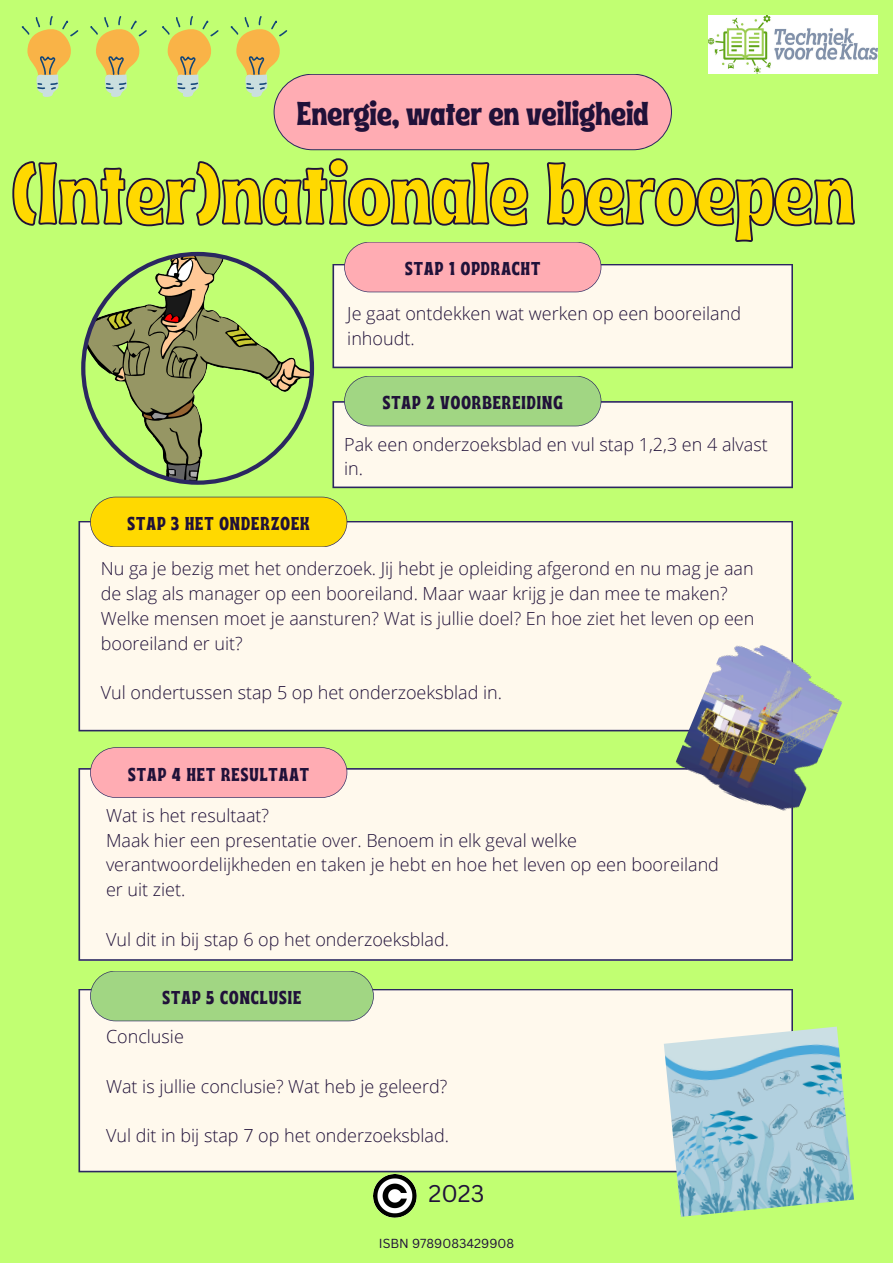
<style>
.page{position:relative;width:893px;height:1263px;background:#c1ff72}
.page>*{position:absolute;margin:0;border:0;box-sizing:border-box;transform-origin:0 0}
.t1{font:86.1px "Ayr Tropika Island Int";color:#ffd900}
.t2{font:33.08px "Ayr Tropika Island Int";color:#201139}
.t3{font:23.55px "Canva Sans";color:#201139}
.t4{font:18.6px "Ayr Tropika Island Int";letter-spacing:.055em;color:#201139}
.t5{font:300 18px/24.8px "Open Sans";color:#201139}
.t6{font:12.75px "Canva Sans";color:#201139}
</style>
<div class="page">
<div style="left:332px;top:264px;width:461px;height:104px;background:#fff9ed"></div>
<div style="left:78px;top:989px;width:715px;height:183px;background:#fff9ed"></div>
<div style="left:78px;top:768px;width:715px;height:193px;background:#fff9ed"></div>
<div style="left:78px;top:521px;width:715px;height:210px;background:#fff9ed"></div>
<svg style="left:90px;top:497px;width:257px;height:50px;background:#f9d609"></svg>
<div style="left:344px;top:243px;width:257px;height:49px;background:#ffacb3"></div>
<svg style="left:332px;top:376px;width:461px;height:112px;background:#dbeac2"></svg>
<svg style="left:90px;top:747px;width:257px;height:51px;background:#f7acb0"></svg>
<svg style="left:90px;top:971px;width:284px;height:50px;background:#a1d484"></svg>
<svg style="left:81px;top:252px;width:233px;height:233px"></svg>
<svg style="left:12px;top:158px;width:843px;height:85px"></svg>
<svg style="left:22px;top:16px;width:56px;height:81px"></svg>
<img style="left:709px;top:16px;width:168px;height:58px">
<img style="left:374px;top:1174px;width:42px;height:43px">
<img style="left:672px;top:631px;width:170px;height:190px">
<img style="left:664px;top:1026px;width:190px;height:191px">
<svg style="left:90px;top:16px;width:57px;height:81px"></svg>
<svg style="left:162px;top:16px;width:57px;height:81px"></svg>
<svg style="left:230px;top:16px;width:442px;height:134px"></svg>
<h4 class="t2" style="left:297px;top:82px;width:353px">Energie, water en veiligheid</h4>
<h1 class="t1" style="left:12px;top:112px;width:844px">(Inter)nationale beroepen</h1>
<p class="t4" style="left:405px;top:251px;width:137px">STAP 1 OPDRACHT</p>
<h5 class="t5" style="left:347px;top:301px;width:395px">Je gaat ontdekken wat werken op een booreiland inhoudt.</h5>
<p class="t4" style="left:383px;top:385px;width:182px">STAP 2 VOORBEREIDING</p>
<p class="t4" style="left:128px;top:506px;width:184px">STAP 3 HET ONDERZOEK</p>
<p class="t5" style="left:344px;top:431px;width:425px">Pak een onderzoeksblad en vul stap 1,2,3 en 4 alvast in.</p>
<h5 class="t5" style="left:101px;top:556px;width:655px">Nu ga je bezig met het onderzoek. Jij hebt je opleiding afgerond en nu mag je aan de slag als manager op een booreiland. Maar waar krijg je dan mee te maken?<br>Welke mensen moet je aansturen? Wat is jullie doel? En hoe ziet het leven op een booreiland er uit?</h5>
<h5 class="t5" style="left:101px;top:680px;width:403px">Vul ondertussen stap 5 op het onderzoeksblad in.</h5>
<p class="t4" style="left:128px;top:756px;width:182px">STAP 4 HET RESULTAAT</p>
<h4 class="t5" style="left:106px;top:802px;width:614px">Wat is het resultaat?<br>Maak hier een presentatie over. Benoem in elk geval welke verantwoordelijkheden en taken je hebt en hoe het leven op een booreiland er uit ziet.</h4>
<h5 class="t5" style="left:106px;top:926px;width:344px">Vul dit in bij stap 6 op het onderzoeksblad.</h5>
<p class="t4" style="left:163px;top:980px;width:140px">STAP 5 CONCLUSIE</p>
<h4 class="t5" style="left:106px;top:1024px;width:79px">Conclusie</h4>
<h5 class="t5" style="left:106px;top:1073px;width:343px">Wat is jullie conclusie? Wat heb je geleerd?</h5>
<h5 class="t5" style="left:106px;top:1123px;width:344px">Vul dit in bij stap 7 op het onderzoeksblad.</h5>
<h5 class="t3" style="left:428px;top:1177px;width:57px">2023</h5>
<h5 class="t6" style="left:379px;top:1234px;width:137px">ISBN 9789083429908</h5>
</div>
